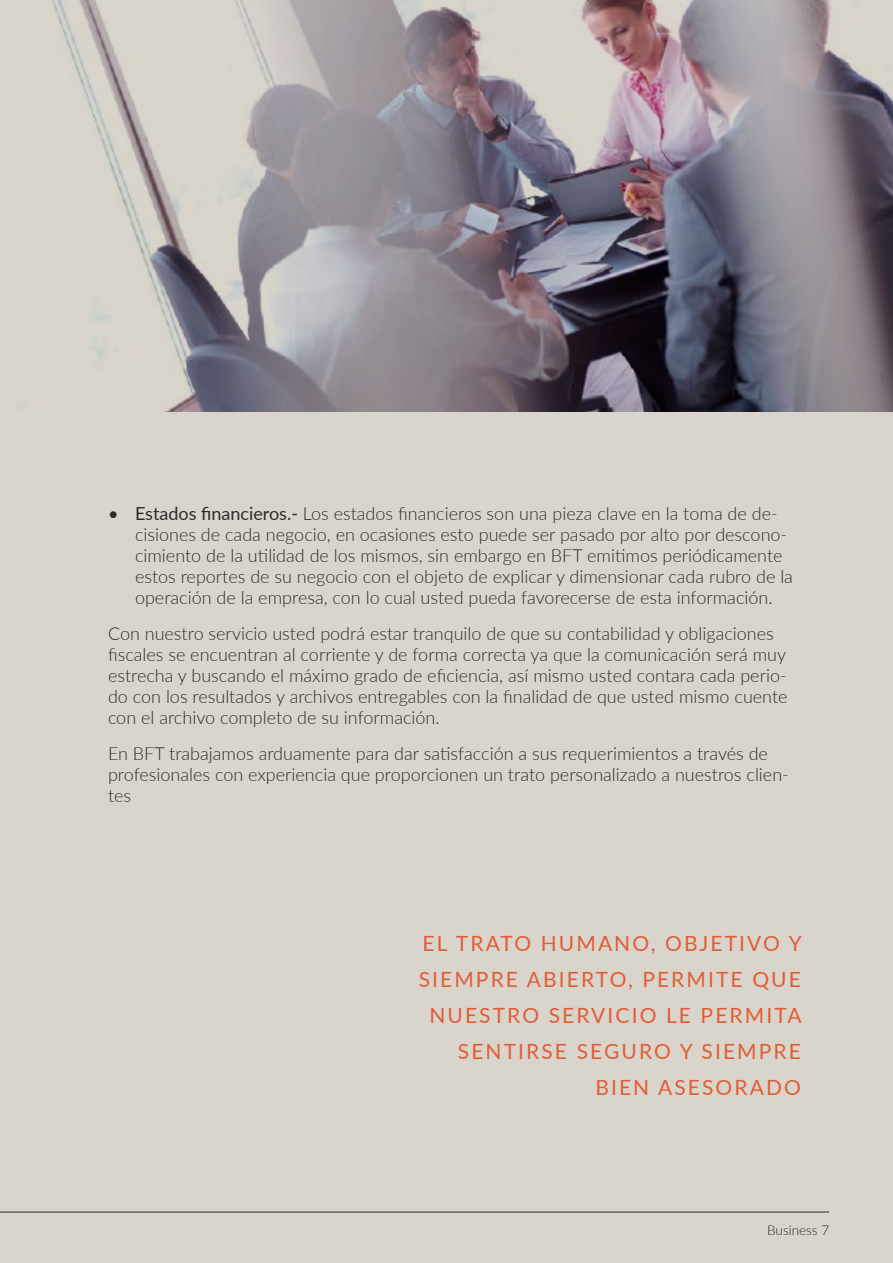
<style>
.page{position:relative;width:893px;height:1263px;background:#dad5cc}
.page>*{position:absolute;margin:0;border:0;box-sizing:border-box;transform-origin:0 0}
.t1{font:21px/36px "Lato";letter-spacing:.1em;color:#e25d34;text-align:right}
.t2{font:300 18px/21px "Lato";color:#292927}
.t3{font:300 13.5px "Lato";color:#292927}
.s1{font-weight:400}
</style>
<div class="page">
<img style="left:16px;top:0;width:877px;height:411px">
<hr style="left:0;top:1212px;width:829px;height:1px;background:#292927">
<p class="t2" style="left:135px;top:503px;width:659px;text-indent:-27px"><span class="s1">• Estados financieros.-</span> Los estados financieros son una pieza clave en la toma de de&shy;cisiones de cada negocio, en ocasiones esto puede ser pasado por alto por descono&shy;cimiento de la utilidad de los mismos, sin embargo en BFT emitimos periódicamente estos reportes de su negocio con el objeto de explicar y dimensionar cada rubro de la operación de la empresa, con lo cual usted pueda favorecerse de esta información.</p>
<p class="t2" style="left:108px;top:623px;width:681px">Con nuestro servicio usted podrá estar tranquilo de que su contabilidad y obligaciones fiscales se encuentran al corriente y de forma correcta ya que la comunicación será muy estrecha y buscando el máximo grado de eficiencia, así mismo usted contara cada perio&shy;do con los resultados y archivos entregables con la finalidad de que usted mismo cuente con el archivo completo de su información.</p>
<p class="t2" style="left:108px;top:743px;width:682px">En BFT trabajamos arduamente para dar satisfacción a sus requerimientos a través de profesionales con experiencia que proporcionen un trato personalizado a nuestros clien&shy;tes</p>
<p class="t1" style="left:419px;top:924px;width:385px">EL TRATO HUMANO, OBJETIVO Y<br>SIEMPRE ABIERTO, PERMITE QUE<br>NUESTRO SERVICIO LE PERMITA<br>SENTIRSE SEGURO Y SIEMPRE<br>BIEN ASESORADO</p>
<p class="t3" style="left:767px;top:1220px;width:63px">Business 7</p>
</div>
